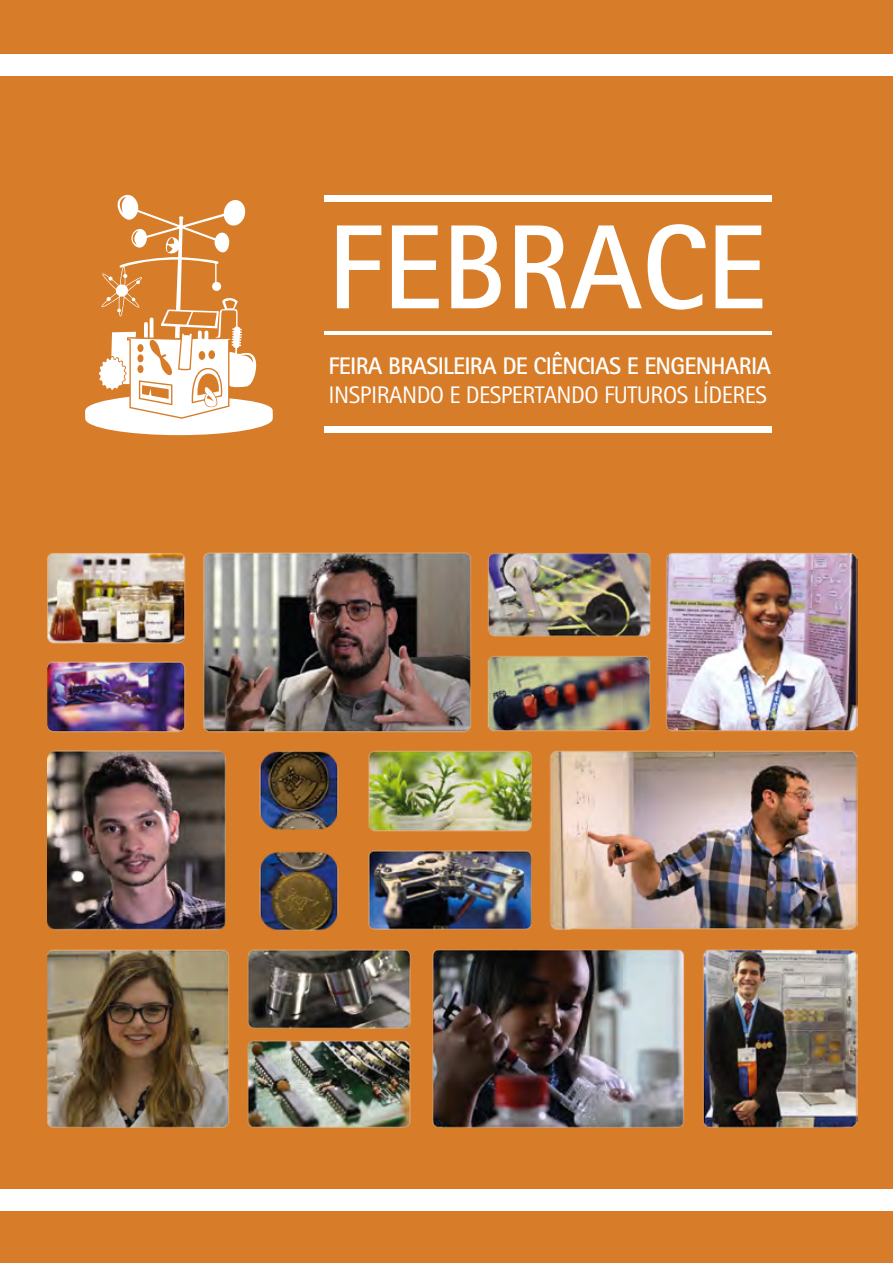
<style>
.page{position:relative;width:893px;height:1263px;background:#d77d2a}
.page>*{position:absolute;margin:0;border:0;box-sizing:border-box;transform-origin:0 0}
.t1{font:700 120px "Rotis Sans Serif";letter-spacing:-.005em;color:#fff}
.t2{font:700 24px "Rotis Sans Serif";letter-spacing:-.03em;color:#fff}
.t3{font:24px "Rotis Sans Serif";letter-spacing:-.02em;color:#fff}
</style>
<div class="page">
<img style="left:47px;top:552px;width:810px;height:576px">
<div style="left:0;top:1189px;width:893px;height:21px;background:#fff"></div>
<svg style="left:85px;top:194px;width:188px;height:241px"></svg>
<div style="left:0;top:54px;width:893px;height:21px;background:#fff"></div>
<div style="left:324px;top:426px;width:448px;height:7px;background:#fff"></div>
<div style="left:324px;top:195px;width:448px;height:7px;background:#fff"></div>
<hr style="left:324px;top:331px;width:448px;height:3px;background:#fff">
<h1 class="t1" style="left:327px;top:192px;width:440px">FEBRACE</h1>
<p class="t2" style="left:328px;top:351px;width:444px">FEIRA BRASILEIRA DE CIÊNCIAS E ENGENHARIA</p>
<p class="t3" style="left:328px;top:381px;width:440px">INSPIRANDO E DESPERTANDO FUTUROS LÍDERES</p>
</div>
